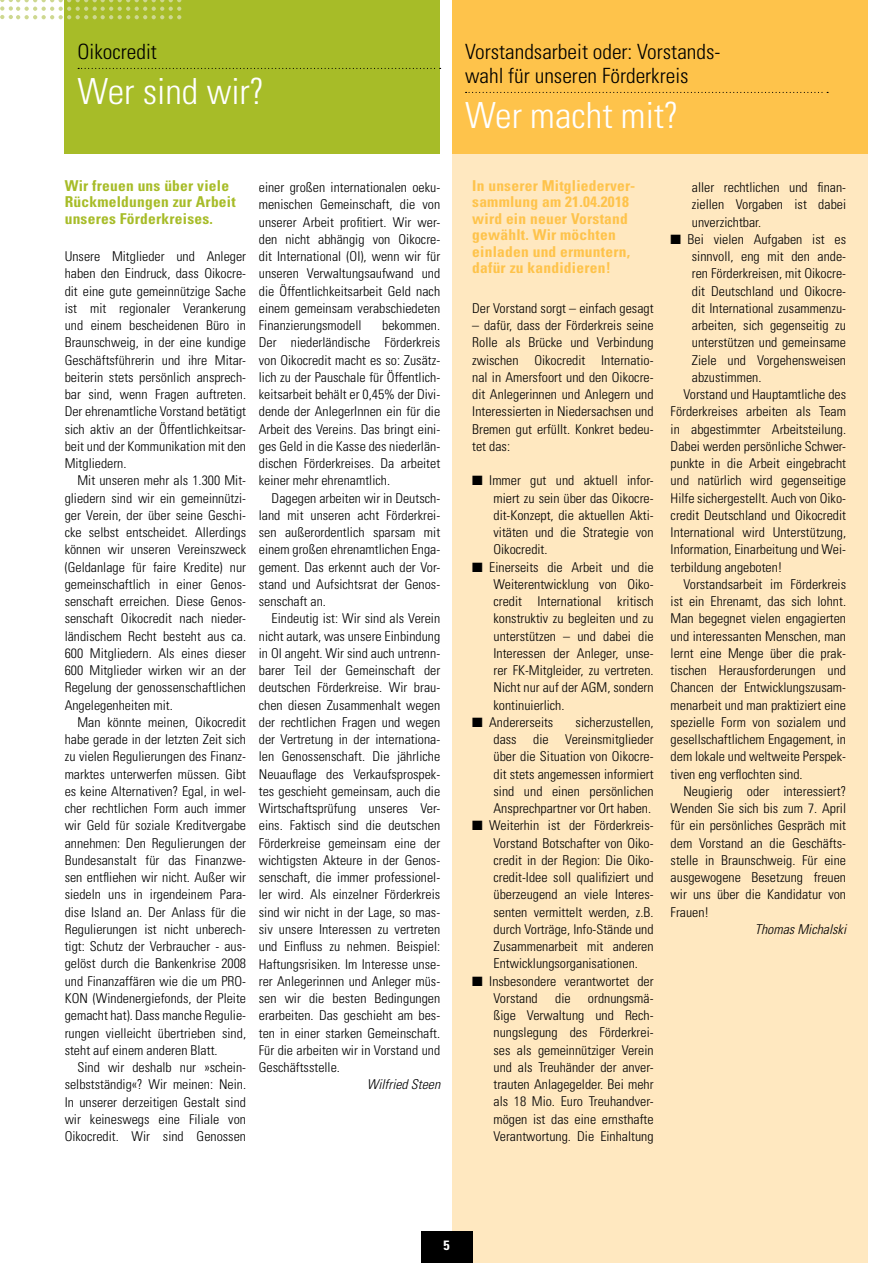
<style>
.page{position:relative;width:889px;height:1263px;background:#fff}
.page>*{position:absolute;margin:0;border:0;box-sizing:border-box;transform-origin:0 0}
.oik_h1{font:300 condensed 36px "Univers";color:#fff}
.oik_h2{font:300 condensed 21px/24px "Univers";color:#000}
.oik_h3{font:700 condensed 15px/16.5px "Univers";letter-spacing:.015em;color:#fec34b}
.oik_h3-2{font:700 condensed 15px/16.5px "Univers";letter-spacing:.015em;color:#a7bc28}
.oik_body{font:300 condensed 13.5px/17.2px "Univers";color:#000;text-align:justify}
.oik_list{font:300 condensed 13.5px/17.2px "Univers";color:#000;text-align:justify}
.oik_body_1st{font:300 condensed 13.5px/17.2px "Univers";color:#000;text-align:justify}
.oik_body-2{font:italic 300 condensed 13.5px "Univers";color:#000}
.Seitenzahl{font:700 condensed 13.5px "Univers";color:#fff}
</style>
<div class="page">
<div style="left:452px;top:0;width:415px;height:1263px;background:#ffe8c0"></div>
<div style="left:65px;top:0;width:375px;height:153px;background:#a7bc28"></div>
<div style="left:452px;top:0;width:415px;height:153px;background:#fec34b"></div>
<svg style="left:78px;top:68px;width:363px;height:1px"></svg>
<svg style="left:465px;top:92px;width:363px;height:1px"></svg>
<svg style="left:0;top:0;width:181px;height:19px"></svg>
<div style="left:421px;top:1231px;width:51px;height:32px;background:#000"></div>
<p class="oik_h2" style="left:78px;top:40px;width:81px">Oikocredit</p>
<p class="oik_h1" style="left:78px;top:70px;width:188px">Wer sind wir?</p>
<p class="oik_h3-2" style="left:65px;top:177px;width:172px">Wir freuen uns über viele<br>Rückmeldungen zur Arbeit unseres Förderkreises.</p>
<p class="oik_body_1st" style="left:65px;top:248px;width:183px">Unsere Mitglieder und Anleger haben den Eindruck, dass Oikocre&shy;dit eine gute gemeinnützige Sache ist mit regionaler Verankerung und einem bescheidenen Büro in Braunschweig, in der eine kundige Geschäftsführerin und ihre Mitar&shy;beiterin stets persönlich ansprech&shy;bar sind, wenn Fragen auftreten.<br>Der ehrenamtliche Vorstand betätigt sich aktiv an der Öffentlichkeitsar&shy;beit und der Kommunikation mit den Mitgliedern.</p>
<p class="oik_body" style="left:65px;top:472px;width:183px;text-indent:13px">Mit unseren mehr als 1.300 Mit&shy;gliedern sind wir ein gemeinnützi&shy;ger Verein, der über seine Geschi&shy;cke selbst entscheidet. Allerdings können wir unseren Vereinszweck (Geldanlage für faire Kredite) nur gemeinschaftlich in einer Genos&shy;senschaft erreichen. Diese Genos&shy;senschaft Oikocredit nach nieder&shy;ländischem Recht besteht aus ca.<br>600 Mitgliedern. Als eines dieser 600 Mitglieder wirken wir an der Regelung der genossenschaftlichen Angelegenheiten mit.</p>
<p class="oik_body" style="left:65px;top:713px;width:183px;text-indent:13px">Man könnte meinen, Oikocredit habe gerade in der letzten Zeit sich zu vielen Regulierungen des Finanz&shy;marktes unterwerfen müssen. Gibt es keine Alternativen? Egal, in wel&shy;cher rechtlichen Form auch immer wir Geld für soziale Kreditvergabe annehmen: Den Regulierungen der Bundesanstalt für das Finanzwe&shy;sen entfliehen wir nicht. Außer wir siedeln uns in irgendeinem Para&shy;dise Island an. Der Anlass für die Regulierungen ist nicht unberech&shy;tigt: Schutz der Verbraucher - aus&shy;gelöst durch die Bankenkrise 2008 und Finanzaffären wie die um PRO-KON (Windenergiefonds, der Pleite gemacht hat). Dass manche Regulie&shy;rungen vielleicht übertrieben sind, steht auf einem anderen Blatt.</p>
<p class="oik_body" style="left:65px;top:1059px;width:183px;text-indent:13px">Sind wir deshalb nur »schein&shy;selbstständig«? Wir meinen: Nein.<br>In unserer derzeitigen Gestalt sind wir keineswegs eine Filiale von Oikocredit. Wir sind Genossen</p>
<p class="oik_body" style="left:259px;top:179px;width:183px">einer großen internationalen oeku&shy;menischen Gemeinschaft, die von unserer Arbeit profitiert. Wir wer&shy;den nicht abhängig von Oikocre&shy;dit International (OI), wenn wir für unseren Verwaltungsaufwand und die Öffentlichkeitsarbeit Geld nach einem gemeinsam verabschiedeten Finanzierungsmodell</p>
<p class="oik_body" style="left:259px;top:317px;width:183px;text-indent:123px">bekommen.<br>Der niederländische Förderkreis von Oikocredit macht es so: Zusätz&shy;lich zu der Pauschale für Öffentlich&shy;keitsarbeit behält er 0,45% der Divi&shy;dende der AnlegerInnen ein für die Arbeit des Vereins. Das bringt eini&shy;ges Geld in die Kasse des niederlän&shy;dischen Förderkreises. Da arbeitet keiner mehr ehrenamtlich.</p>
<p class="oik_body" style="left:259px;top:489px;width:183px;text-indent:13px">Dagegen arbeiten wir in Deutsch&shy;land mit unseren acht Förderkrei&shy;sen außerordentlich sparsam mit einem großen ehrenamtlichen Enga&shy;gement. Das erkennt auch der Vor&shy;stand und Aufsichtsrat der Genos&shy;senschaft an.</p>
<p class="oik_body" style="left:259px;top:610px;width:183px;text-indent:13px">Eindeutig ist: Wir sind als Verein nicht autark, was unsere Einbindung in OI angeht. Wir sind auch untrenn&shy;barer Teil der Gemeinschaft der deutschen Förderkreise. Wir brau&shy;chen diesen Zusammenhalt wegen der rechtlichen Fragen und wegen der Vertretung in der internationa&shy;len Genossenschaft. Die jährliche Neuauflage des Verkaufsprospek&shy;tes geschieht gemeinsam, auch die Wirtschaftsprüfung unseres Ver&shy;eins. Faktisch sind die deutschen Förderkreise gemeinsam eine der wichtigsten Akteure in der Genos&shy;senschaft, die immer professionel&shy;ler wird. Als einzelner Förderkreis sind wir nicht in der Lage, so mas&shy;siv unsere Interessen zu vertreten und Einfluss zu nehmen. Beispiel:<br>Haftungsrisiken. Im Interesse unse&shy;rer Anlegerinnen und Anleger müs&shy;sen wir die besten Bedingungen erarbeiten. Das geschieht am bes&shy;ten in einer starken Gemeinschaft.<br>Für die arbeiten wir in Vorstand und Geschäftsstelle.</p>
<p class="oik_body-2" style="left:367px;top:1076px;width:75px">Wilfried Steen</p>
<p class="oik_h2" style="left:465px;top:40px;width:257px">Vorstandsarbeit oder: Vorstands&shy;wahl für unseren Förderkreis</p>
<p class="oik_h1" style="left:465px;top:94px;width:215px">Wer macht mit?</p>
<p class="oik_h3" style="left:472px;top:177px;width:164px">In unserer Mitgliederver&shy;sammlung am 21.04.2018 wird ein neuer Vorstand gewählt. Wir möchten einladen und ermuntern, dafür zu kandidieren!</p>
<p class="oik_body_1st" style="left:472px;top:299px;width:183px">Der Vorstand sorgt – einfach gesagt</p>
<p class="oik_body_1st" style="left:472px;top:317px;width:183px">– dafür, dass der Förderkreis seine Rolle als Brücke und Verbindung zwischen Oikocredit Internatio&shy;nal in Amersfoort und den Oikocre&shy;dit Anlegerinnen und Anlegern und Interessierten in Niedersachsen und Bremen gut erfüllt. Konkret bedeu&shy;tet das:</p>
<p class="oik_list" style="left:493px;top:472px;width:162px;text-indent:-21px">■ Immer gut und aktuell infor&shy;miert zu sein über das Oikocre&shy;dit-Konzept, die aktuellen Akti&shy;vitäten und die Strategie von Oikocredit.</p>
<p class="oik_list" style="left:493px;top:558px;width:162px;text-indent:-21px">■ Einerseits die Arbeit und die Weiterentwicklung von Oiko&shy;credit International kritisch konstruktiv zu begleiten und zu unterstützen – und dabei die Interessen der Anleger, unse&shy;rer FK-Mitgleider, zu vertreten.<br>Nicht nur auf der AGM, sondern kontinuierlich.</p>
<p class="oik_list" style="left:472px;top:713px;width:83px">■ Andererseits</p>
<p class="oik_list" style="left:493px;top:713px;width:162px;text-indent:82px">sicherzustellen, dass die Vereinsmitglieder über die Situation von Oikocre&shy;dit stets angemessen informiert sind und einen persönlichen Ansprechpartner vor Ort haben.</p>
<p class="oik_list" style="left:493px;top:817px;width:162px;text-indent:-21px">■ Weiterhin ist der Förderkreis-Vorstand Botschafter von Oiko&shy;credit in der Region: Die Oiko&shy;credit-Idee soll qualifiziert und überzeugend an viele Interes&shy;senten vermittelt werden, z.B. durch Vorträge, Info-Stände und Zusammenarbeit mit anderen Entwicklungsorganisationen.</p>
<p class="oik_list" style="left:493px;top:972px;width:162px;text-indent:-21px">■ Insbesondere verantwortet der<br>Vorstand</p>
<p class="oik_list" style="left:493px;top:989px;width:162px;text-indent:94px">ordnungsmä&shy;ßige Verwaltung und Rech&shy;nungslegung des Förderkrei&shy;ses als gemeinnütziger Verein und als Treuhänder der anver&shy;trauten Anlagegelder. Bei mehr als 18 Mio. Euro Treuhandver&shy;mögen ist das eine ernsthafte Verantwortung. Die Einhaltung</p>
<p class="oik_list" style="left:555px;top:989px;width:17px">die</p>
<p class="oik_list" style="left:692px;top:179px;width:156px">aller rechtlichen und finan&shy;ziellen Vorgaben ist dabei unverzichtbar.</p>
<p class="oik_list" style="left:692px;top:230px;width:156px;text-indent:-21px">■ Bei vielen Aufgaben ist es sinnvoll, eng mit den ande&shy;ren Förderkreisen, mit Oikocre&shy;dit Deutschland und Oikocre&shy;dit International zusammenzu&shy;arbeiten, sich gegenseitig zu unterstützen und gemeinsame Ziele und Vorgehensweisen abzustimmen.</p>
<p class="oik_body" style="left:670px;top:386px;width:177px;text-indent:13px">Vorstand und Hauptamtliche des Förderkreises arbeiten als Team in abgestimmter Arbeitsteilung.<br>Dabei werden persönliche Schwer&shy;punkte in die Arbeit eingebracht und natürlich wird gegenseitige Hilfe sichergestellt. Auch von Oiko&shy;credit Deutschland und Oikocredit International wird Unterstützung, Information, Einarbeitung und Wei&shy;terbildung angeboten!</p>
<p class="oik_body" style="left:670px;top:575px;width:177px;text-indent:13px">Vorstandsarbeit im Förderkreis ist ein Ehrenamt, das sich lohnt.<br>Man begegnet vielen engagierten und interessanten Menschen, man lernt eine Menge über die prak&shy;tischen Herausforderungen und Chancen der Entwicklungszusam&shy;menarbeit und man praktiziert eine spezielle Form von sozialem und gesellschaftlichem Engagement, in dem lokale und weltweite Perspek&shy;tiven eng verflochten sind.</p>
<p class="oik_body" style="left:670px;top:782px;width:177px;text-indent:13px">Neugierig oder interessiert?<br>Wenden Sie sich bis zum 7. April für ein persönliches Gespräch mit dem Vorstand an die Geschäfts&shy;stelle in Braunschweig. Für eine ausgewogene Besetzung freuen wir uns über die Kandidatur von Frauen!</p>
<p class="oik_body-2" style="left:755px;top:921px;width:93px">Thomas Michalski</p>
<p class="Seitenzahl" style="left:443px;top:1237px;width:8px">5</p>
</div>
